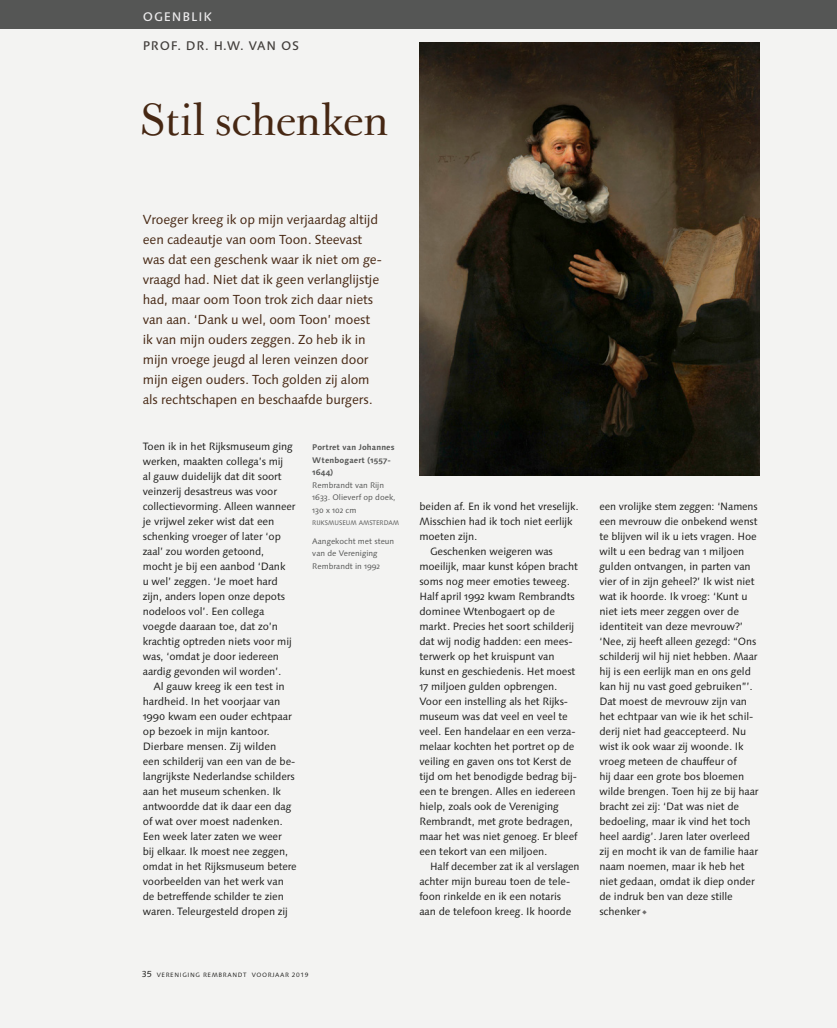
<style>
.page{position:relative;width:837px;height:1028px;background:#fff}
.page>*{position:absolute;margin:0;border:0;box-sizing:border-box;transform-origin:0 0}
.c__Artikelkop_syntax{font:43.75px "Baskerville 120 Pro";letter-spacing:-.02em;color:#462713}
.b__intro_info_artike{font:13.12px/20px "Syntax Next LT Pro";letter-spacing:-.01em;color:#462713}
.a__artikel_tekst{font:500 12.5px "Syntax Next LT Pro";letter-spacing:.06em;color:#433f3c}
.a__artikel_tekst-2{font:500 12.5px "Syntax Next LT Pro";letter-spacing:.07em;color:#ebeaeb}
.a__artikel_tekst-3{font:10.62px/15px "Syntax Next LT Pro";letter-spacing:-.01em;color:#1d1d1b}
._7_bijschrift_tekst{font:8.12px/12.5px "Syntax Next LT Pro";color:#555655}
._6_bijschrift__naam{font:700 8.12px/12.5px "Syntax Next LT Pro";letter-spacing:.015em;color:#555655}
._8_bijschrift_stad{font:6.62px "Syntax Next LT Pro";color:#555655;scale:.96 1}
.t1{font:6.25px "Syntax Next LT Pro";letter-spacing:.1em;color:#1d1d1b}
.s1{color:#706f6f}
.s2{font-size:8.75px}
</style>
<div class="page">
<div style="left:1px;top:0;width:835px;height:1028px;background:#f3f3f2"></div>
<div style="left:1px;top:0;width:835px;height:28px;background:#555655"></div>
<img style="left:419px;top:43px;width:340px;height:432px">
<p class="a__artikel_tekst-2" style="left:143px;top:8px;width:70px">OGENBLIK</p>
<p class="a__artikel_tekst" style="left:143px;top:37px;width:158px">PROF. DR. H.W. VAN OS</p>
<p class="c__Artikelkop_syntax" style="left:139px;top:92px;width:251px">Stil schenken</p>
<p class="b__intro_info_artike" style="left:143px;top:210px;width:240px">Vroeger kreeg ik op mijn verjaardag altijd een cadeautje van oom Toon. Steevast was dat een geschenk waar ik niet om ge&shy;vraagd had. Niet dat ik geen verlanglijstje had, maar oom Toon trok zich daar niets van aan. ‘Dank u wel, oom Toon’ moest ik van mijn ouders zeggen. Zo heb ik in mijn vroege jeugd al leren veinzen door mijn eigen ouders. Toch golden zij alom als rechtschapen en beschaafde burgers.</p>
<p class="_6_bijschrift__naam" style="left:312px;top:441px;width:84px">Portret van Johannes</p>
<p class="_6_bijschrift__naam" style="left:312px;top:453px;width:80px">Wtenbogaert (1557-<br>1644)</p>
<p class="_7_bijschrift_tekst" style="left:312px;top:478px;width:73px">Rembrandt van Rijn</p>
<p class="_7_bijschrift_tekst" style="left:312px;top:491px;width:85px">1633. Olieverf op doek,<br>130 x 102 cm</p>
<p class="_8_bijschrift_stad" style="left:312px;top:519px;width:92px">RIJKSMUSEUM AMSTERDAM</p>
<p class="_7_bijschrift_tekst" style="left:312px;top:535px;width:83px">Aangekocht met steun van de Vereniging<br>Rembrandt in 1992</p>
<p class="a__artikel_tekst-3" style="left:143px;top:439px;width:154px">Toen ik in het Rijksmuseum ging werken, maakten collega’s mij<br>al gauw duidelijk dat dit soort veinzerij desastreus was voor collectievorming. Alleen wanneer je vrijwel zeker wist dat een schenking vroeger of later ‘op zaal’ zou worden getoond, mocht je bij een aanbod ‘Dank<br>u wel’ zeggen. ‘Je moet hard zijn, anders lopen onze depots nodeloos vol’. Een collega voegde daaraan toe, dat zo’n krachtig optreden niets voor mij was, ‘omdat je door iedereen aardig gevonden wil worden’.</p>
<p class="a__artikel_tekst-3" style="left:143px;top:679px;width:155px;text-indent:11px">Al gauw kreeg ik een test in hardheid. In het voorjaar van<br>1990 kwam een ouder echtpaar op bezoek in mijn kantoor.<br>Dierbare mensen. Zij wilden<br>een schilderij van een van de be&shy;langrijkste Nederlandse schilders aan het museum schenken. Ik antwoordde dat ik daar een dag of wat over moest nadenken.<br>Een week later zaten we weer<br>bij elkaar. Ik moest nee zeggen, omdat in het Rijksmuseum betere voorbeelden van het werk van de betreffende schilder te zien waren. Teleurgesteld dropen zij</p>
<p class="a__artikel_tekst-3" style="left:419px;top:499px;width:161px">beiden af. En ik vond het vreselijk.<br>Misschien had ik toch niet eerlijk moeten zijn.</p>
<p class="a__artikel_tekst-3" style="left:419px;top:544px;width:160px;text-indent:11px">Geschenken weigeren was moeilijk, maar kunst kópen bracht soms nog meer emoties teweeg.<br>Half april 1992 kwam Rembrandts dominee Wtenbogaert op de markt. Precies het soort schilderij dat wij nodig hadden: een mees&shy;terwerk op het kruispunt van kunst en geschiedenis. Het moest<br>17 miljoen gulden opbrengen.<br>Voor een instelling als het Rijks&shy;museum was dat veel en veel te veel. Een handelaar en een verza&shy;melaar kochten het portret op de veiling en gaven ons tot Kerst de tijd om het benodigde bedrag bij&shy;een te brengen. Alles en iedereen hielp, zoals ook de Vereniging<br>Rembrandt, met grote bedragen, maar het was niet genoeg. Er bleef een tekort van een miljoen.</p>
<p class="a__artikel_tekst-3" style="left:419px;top:859px;width:162px;text-indent:11px">Half december zat ik al verslagen achter mijn bureau toen de tele&shy;foon rinkelde en ik een notaris aan de telefoon kreeg. Ik hoorde</p>
<p class="a__artikel_tekst-3" style="left:599px;top:499px;width:161px">een vrolijke stem zeggen: ‘Namens een mevrouw die onbekend wenst te blijven wil ik u iets vragen. Hoe wilt u een bedrag van 1 miljoen gulden ontvangen, in parten van vier of in zijn geheel?’ Ik wist niet wat ik hoorde. Ik vroeg: ‘Kunt u niet iets meer zeggen over de identiteit van deze mevrouw?’ ‘Nee, zij heeft alleen gezegd: “Ons schilderij wil hij niet hebben. Maar hij is een eerlijk man en ons geld kan hij nu vast goed gebruiken”’.<br>Dat moest de mevrouw zijn van het echtpaar van wie ik het schil&shy;derij niet had geaccepteerd. Nu wist ik ook waar zij woonde. Ik vroeg meteen de chauffeur of<br>hij daar een grote bos bloemen wilde brengen. Toen hij ze bij haar bracht zei zij: ‘Dat was niet de bedoeling, maar ik vind het toch heel aardig’. Jaren later overleed zij en mocht ik van de familie haar naam noemen, maar ik heb het niet gedaan, omdat ik diep onder de indruk ben van deze stille schenker<span class="s1">▲</span></p>
<p class="t1" style="left:142px;top:970px;width:168px"><span class="s2">35</span> VERENIGING REMBRANDT VOORJAAR 2019</p>
</div>
